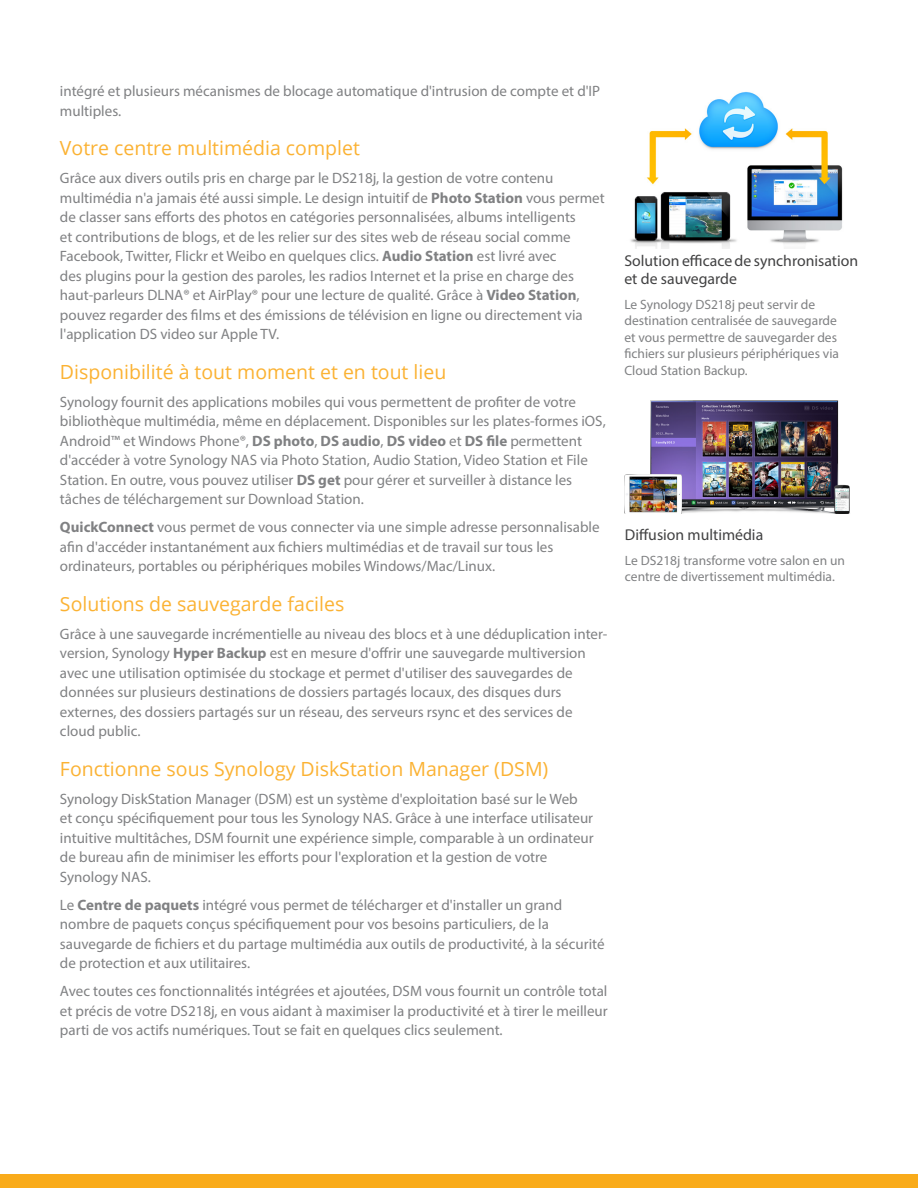
<style>
.page{position:relative;width:918px;height:1188px;background:#fff}
.page>*{position:absolute;margin:0;border:0;box-sizing:border-box;transform-origin:0 0}
.Chapter_Title_1{font:19.5px "Open Sans";color:#fbb233}
.Graphic_Title{font:15.75px/18px "Myriad Pro";color:#414142}
.Body_Content{font:15px/19.5px "Myriad Pro";color:#808183}
.Graphic_Text{font:13.5px/16.5px "Myriad Pro";color:#808183}
.s1{font-weight:700}
</style>
<div class="page">
<div style="left:0;top:1174px;width:918px;height:14px;background:#f9ab1a"></div>
<img style="left:624px;top:400px;width:226px;height:113px">
<img style="left:630px;top:92px;width:213px;height:157px">
<p class="Body_Content" style="left:60px;top:81px;width:542px">intégré et plusieurs mécanismes de blocage automatique d'intrusion de compte et d'IP multiples.</p>
<p class="Chapter_Title_1" style="left:60px;top:135px;width:301px">Votre centre multimédia complet</p>
<p class="Body_Content" style="left:60px;top:168px;width:546px">Grâce aux divers outils pris en charge par le DS218j, la gestion de votre contenu multimédia n'a jamais été aussi simple. Le design intuitif de <span class="s1">Photo Station</span> vous permet de classer sans efforts des photos en catégories personnalisées, albums intelligents<br>et contributions de blogs, et de les relier sur des sites web de réseau social comme Facebook, Twitter, Flickr et Weibo en quelques clics. <span class="s1">Audio Station</span> est livré avec<br>des plugins pour la gestion des paroles, les radios Internet et la prise en charge des haut-parleurs DLNA® et AirPlay® pour une lecture de qualité. Grâce à <span class="s1">Video Station</span>, pouvez regarder des films et des émissions de télévision en ligne ou directement via l'application DS video sur Apple TV.</p>
<p class="Chapter_Title_1" style="left:60px;top:358px;width:388px">Disponibilité à tout moment et en tout lieu</p>
<p class="Body_Content" style="left:60px;top:392px;width:547px">Synology fournit des applications mobiles qui vous permettent de profiter de votre bibliothèque multimédia, même en déplacement. Disponibles sur les plates-formes iOS, Android™ et Windows Phone®, <span class="s1">DS photo</span>, <span class="s1">DS audio</span>, <span class="s1">DS video</span> et <span class="s1">DS file</span> permettent d'accéder à votre Synology NAS via Photo Station, Audio Station, Video Station et File Station. En outre, vous pouvez utiliser <span class="s1">DS get</span> pour gérer et surveiller à distance les tâches de téléchargement sur Download Station.</p>
<p class="Body_Content" style="left:60px;top:517px;width:541px"><span class="s1">QuickConnect</span> vous permet de vous connecter via une simple adresse personnalisable afin d'accéder instantanément aux fichiers multimédias et de travail sur tous les ordinateurs, portables ou périphériques mobiles Windows/Mac/Linux.</p>
<p class="Chapter_Title_1" style="left:60px;top:590px;width:286px">Solutions de sauvegarde faciles</p>
<p class="Body_Content" style="left:60px;top:624px;width:549px">Grâce à une sauvegarde incrémentielle au niveau des blocs et à une déduplication inter&shy;version, Synology <span class="s1">Hyper Backup</span> est en mesure d'offrir une sauvegarde multiversion avec une utilisation optimisée du stockage et permet d'utiliser des sauvegardes de données sur plusieurs destinations de dossiers partagés locaux, des disques durs externes, des dossiers partagés sur un réseau, des serveurs rsync et des services de cloud public.</p>
<p class="Chapter_Title_1" style="left:60px;top:755px;width:490px">Fonctionne sous Synology DiskStation Manager (DSM)</p>
<p class="Body_Content" style="left:60px;top:789px;width:535px">Synology DiskStation Manager (DSM) est un système d'exploitation basé sur le Web et conçu spécifiquement pour tous les Synology NAS. Grâce à une interface utilisateur intuitive multitâches, DSM fournit une expérience simple, comparable à un ordinateur de bureau afin de minimiser les efforts pour l'exploration et la gestion de votre Synology NAS.</p>
<p class="Body_Content" style="left:60px;top:895px;width:546px">Le <span class="s1">Centre de paquets</span> intégré vous permet de télécharger et d'installer un grand nombre de paquets conçus spécifiquement pour vos besoins particuliers, de la sauvegarde de fichiers et du partage multimédia aux outils de productivité, à la sécurité de protection et aux utilitaires.</p>
<p class="Body_Content" style="left:60px;top:981px;width:549px;text-align:justify">Avec toutes ces fonctionnalités intégrées et ajoutées, DSM vous fournit un contrôle total et précis de votre DS218j, en vous aidant à maximiser la productivité et à tirer le meilleur parti de vos actifs numériques. Tout se fait en quelques clics seulement.</p>
<p class="Graphic_Title" style="left:624px;top:251px;width:235px">Solution efficace de synchronisation et de sauvegarde</p>
<p class="Graphic_Text" style="left:624px;top:296px;width:216px">Le Synology DS218j peut servir de destination centralisée de sauvegarde et vous permettre de sauvegarder des fichiers sur plusieurs périphériques via Cloud Station Backup.</p>
<p class="Graphic_Title" style="left:625px;top:525px;width:140px">Diffusion multimédia</p>
<p class="Graphic_Text" style="left:625px;top:552px;width:222px">Le DS218j transforme votre salon en un centre de divertissement multimédia.</p>
</div>
